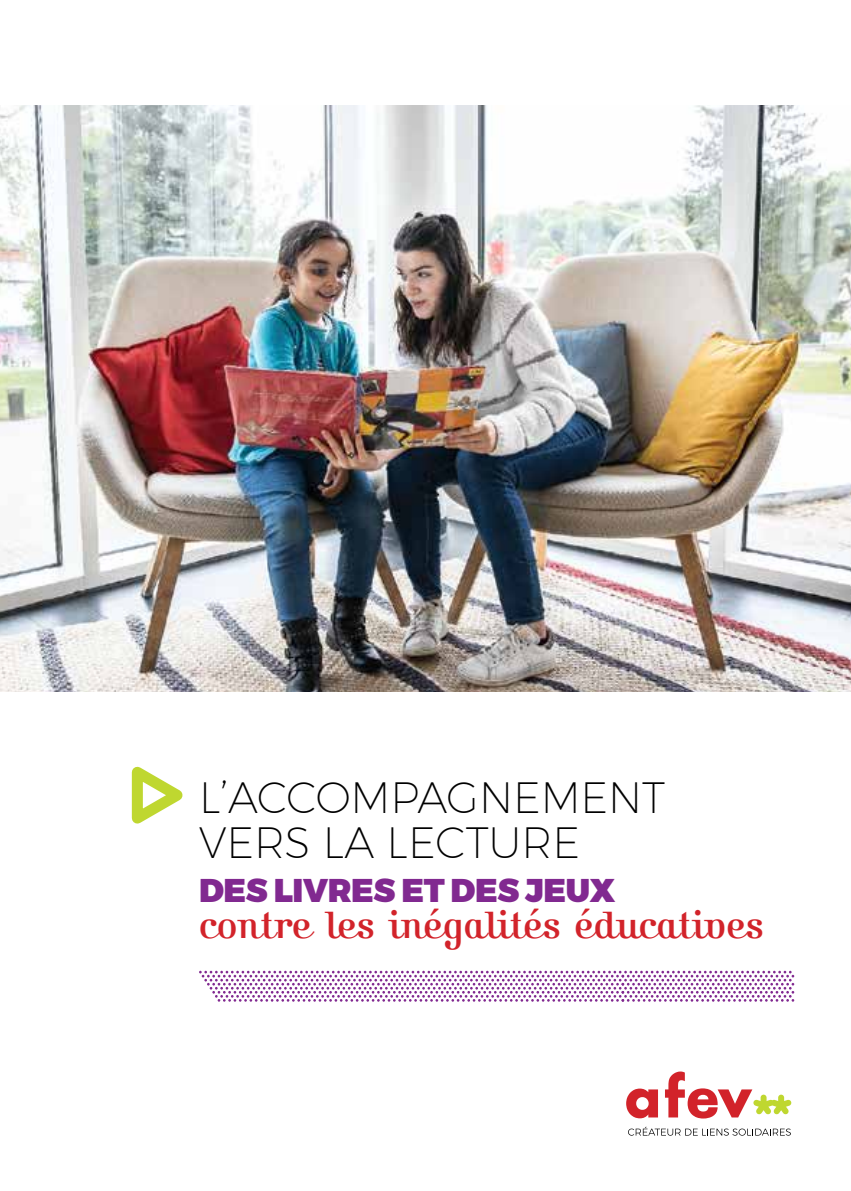
<style>
.page{position:relative;width:851px;height:1191px;background:#fff}
.page>*{position:absolute;margin:0;border:0;box-sizing:border-box;transform-origin:0 0}
.t1{font:200 42.6px/45.4px "Montserrat";color:#000}
.t2{font:40px "Kursivschrift LTW01 Stehend";color:#d2232a}
.t3{font:900 32.8px "Montserrat";letter-spacing:-.01em;color:#812990}
</style>
<div class="page">
<svg style="left:131px;top:766px;width:52px;height:58px"></svg>
<svg style="left:199px;top:970px;width:595px;height:31px"></svg>
<img style="left:0;top:106px;width:850px;height:586px">
<svg style="left:626px;top:1088px;width:32px;height:30px"></svg>
<svg style="left:665px;top:1071px;width:126px;height:47px"></svg>
<svg style="left:628px;top:1126px;width:162px;height:9px"></svg>
<p class="t1" style="left:199px;top:774px;width:467px">L’ACCOMPAGNEMENT<br>VERS LA LECTURE</p>
<p class="t3" style="left:199px;top:863px;width:417px">DES LIVRES ET DES JEUX</p>
<p class="t2" style="left:199px;top:902px;width:566px">contre les inégalités éducatives</p>
</div>
